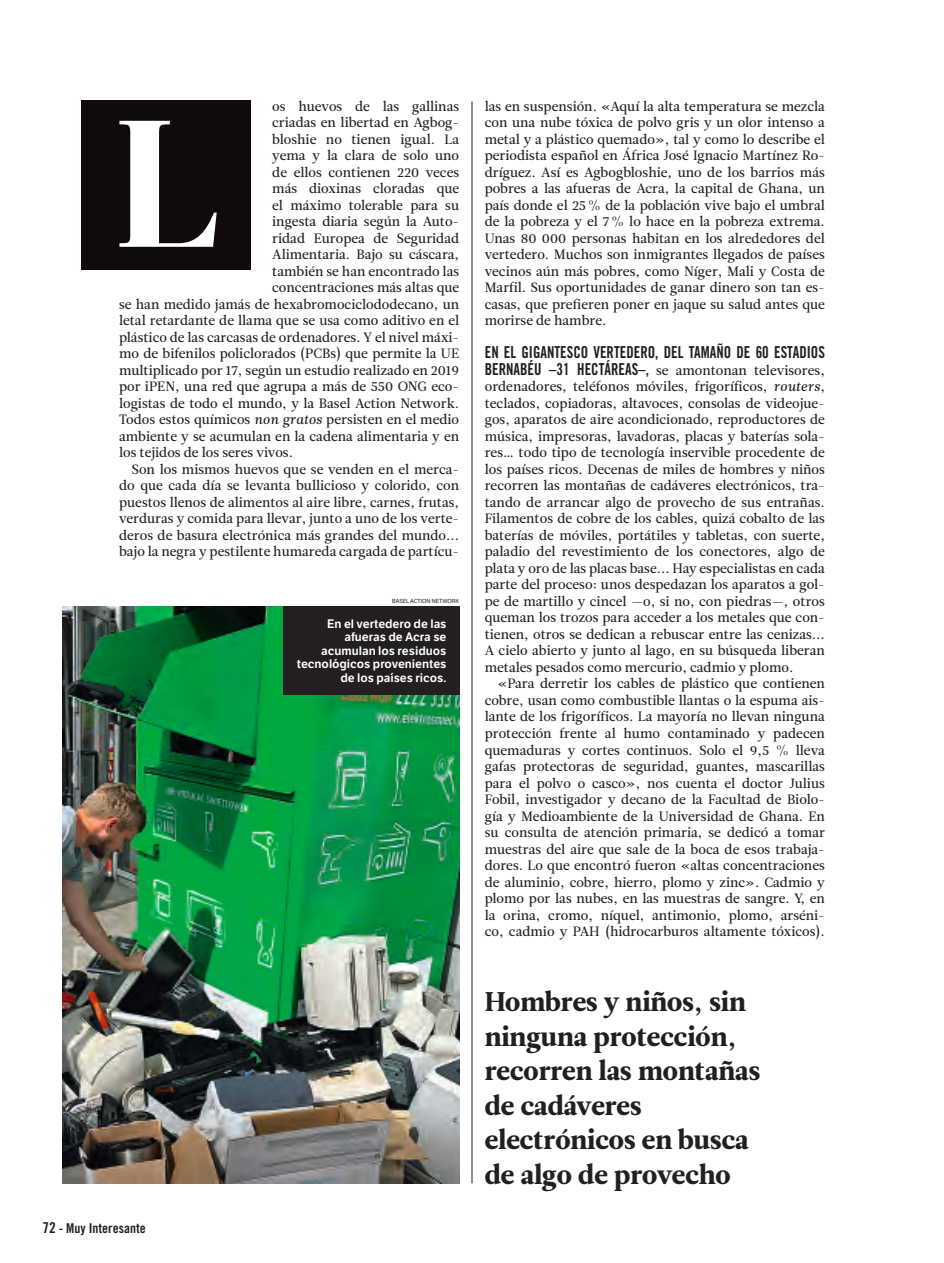
<style>
.page{position:relative;width:944px;height:1263px;background:#fff}
.page>*{position:absolute;margin:0;border:0;box-sizing:border-box;transform-origin:0 0}
.CAPITULAR_2018{font:180px "Leitura Display";color:#fff}
.SUMARIO_ARTÍCULO_201{font:27px/34.5px "Leitura News Roman 4";color:#231f20}
.TEXTO_GENERAL_2018_S{font:16.5px "Trade Gothic Bold Cond Twenty";color:#231f20;scale:.9 1}
.TEXTO_GENERAL_2018_S-2{font:13.5px/16.5px "Leitura News Roman 2";color:#231f20;text-align:justify}
.PIE_BLANCO_2018{font:13.5px "Trade Gothic Bold Cond Twenty";color:#231f20}
.PIE_BLANCO_2018-2{font:600 12px/13.5px "LFT Etica";color:#fff;text-align:right}
.CREDITO_NEGRO_2018{font:5.7px "LFT Etica";color:#231f20}
.s1{font-family:"Leitura News Italic 2"}
.s2{font-size:15px}
.s3{font-family:"Trade Gothic Bold Cond Twenty";font-size:16.5px}
</style>
<div class="page">
<hr style="left:472px;top:101px;width:1px;height:1082px;background:#231f20">
<div style="left:82px;top:101px;width:169px;height:169px;background:#110a0c"></div>
<img style="left:63px;top:606px;width:396px;height:578px">
<div style="left:283px;top:606px;width:176px;height:88px;background:#231f20"></div>
<p class="TEXTO_GENERAL_2018_S-2" style="left:272px;top:98px;width:188px">os huevos de las gallinas</p>
<p class="TEXTO_GENERAL_2018_S-2" style="left:272px;top:115px;width:188px">criadas en libertad en Agbog-</p>
<p class="TEXTO_GENERAL_2018_S-2" style="left:272px;top:131px;width:188px">bloshie no tienen igual. La</p>
<p class="TEXTO_GENERAL_2018_S-2" style="left:272px;top:148px;width:188px">yema y la clara de solo uno</p>
<p class="TEXTO_GENERAL_2018_S-2" style="left:272px;top:164px;width:188px">de ellos contienen 220 veces</p>
<p class="TEXTO_GENERAL_2018_S-2" style="left:272px;top:181px;width:188px">más dioxinas cloradas que</p>
<p class="TEXTO_GENERAL_2018_S-2" style="left:272px;top:197px;width:188px">el máximo tolerable para su</p>
<p class="TEXTO_GENERAL_2018_S-2" style="left:272px;top:214px;width:188px">ingesta diaria según la Auto-</p>
<p class="TEXTO_GENERAL_2018_S-2" style="left:272px;top:230px;width:188px">ridad Europea de Seguridad</p>
<p class="TEXTO_GENERAL_2018_S-2" style="left:272px;top:247px;width:188px">Alimentaria. Bajo su cáscara,</p>
<p class="TEXTO_GENERAL_2018_S-2" style="left:272px;top:263px;width:188px">también se han encontrado las</p>
<p class="TEXTO_GENERAL_2018_S-2" style="left:272px;top:280px;width:188px">concentraciones más altas que</p>
<p class="TEXTO_GENERAL_2018_S-2" style="left:119px;top:296px;width:342px">se han medido jamás de hexabromociclododecano, un</p>
<p class="TEXTO_GENERAL_2018_S-2" style="left:119px;top:313px;width:342px">letal retardante de llama que se usa como aditivo en el</p>
<p class="TEXTO_GENERAL_2018_S-2" style="left:119px;top:329px;width:342px">plástico de las carcasas de ordenadores. Y el nivel máxi-</p>
<p class="TEXTO_GENERAL_2018_S-2" style="left:119px;top:346px;width:342px">mo de bifenilos policlorados (PCBs) que permite la UE</p>
<p class="TEXTO_GENERAL_2018_S-2" style="left:119px;top:362px;width:342px">multiplicado por 17, según un estudio realizado en 2019</p>
<p class="TEXTO_GENERAL_2018_S-2" style="left:119px;top:379px;width:342px">por iPEN, una red que agrupa a más de 550 ONG eco-</p>
<p class="TEXTO_GENERAL_2018_S-2" style="left:119px;top:395px;width:342px">logistas de todo el mundo, y la Basel Action Network.</p>
<p class="TEXTO_GENERAL_2018_S-2" style="left:119px;top:412px;width:342px">Todos estos químicos <span class="s1">non gratos</span> persisten en el medio</p>
<p class="TEXTO_GENERAL_2018_S-2" style="left:119px;top:428px;width:342px">ambiente y se acumulan en la cadena alimentaria y en</p>
<p class="TEXTO_GENERAL_2018_S-2" style="left:119px;top:445px;width:176px">los tejidos de los seres vivos.</p>
<p class="TEXTO_GENERAL_2018_S-2" style="left:119px;top:461px;width:342px;text-indent:13px">Son los mismos huevos que se venden en el merca&shy;do que cada día se levanta bullicioso y colorido, con puestos llenos de alimentos al aire libre, carnes, frutas, verduras y comida para llevar, junto a uno de los verte&shy;deros de basura electrónica más grandes del mundo... bajo la negra y pestilente humareda cargada de partícu-</p>
<p class="CAPITULAR_2018" style="left:114px;top:62px;width:106px">L</p>
<p class="CREDITO_NEGRO_2018" style="left:392px;top:597px;width:69px">BASEL ACTION NETWORK</p>
<p class="PIE_BLANCO_2018-2" style="left:297px;top:617px;width:151px">En el vertedero de las afueras de Acra se acumulan los residuos tecnológicos provenientes de los países ricos.</p>
<p class="PIE_BLANCO_2018" style="left:43px;top:1220px;width:105px"><span class="s2">72</span> - Muy Interesante</p>
<p class="TEXTO_GENERAL_2018_S-2" style="left:485px;top:98px;width:342px">las en suspensión. «Aquí la alta temperatura se mezcla con una nube tóxica de polvo gris y un olor intenso a metal y a plástico quemado», tal y como lo describe el periodista español en África José Ignacio Martínez Ro&shy;dríguez. Así es Agbogbloshie, uno de los barrios más pobres a las afueras de Acra, la capital de Ghana, un país donde el 25% de la población vive bajo el umbral de la pobreza y el 7% lo hace en la pobreza extrema.<br>Unas 80 000 personas habitan en los alrededores del vertedero. Muchos son inmigrantes llegados de países vecinos aún más pobres, como Níger, Mali y Costa de Marfil. Sus oportunidades de ganar dinero son tan es&shy;casas, que prefieren poner en jaque su salud antes que morirse de hambre.</p>
<p class="TEXTO_GENERAL_2018_S" style="left:485px;top:343px;width:379px">EN EL GIGANTESCO VERTEDERO, DEL TAMAÑO DE 60 ESTADIOS</p>
<p class="TEXTO_GENERAL_2018_S-2" style="left:485px;top:362px;width:342px"><span class="s3">BERNABÉU –31 HECTÁREAS–,</span> se amontonan televisores, ordenadores, teléfonos móviles, frigoríficos, <span class="s1">routers</span>, teclados, copiadoras, altavoces, consolas de videojue&shy;gos, aparatos de aire acondicionado, reproductores de música, impresoras, lavadoras, placas y baterías sola&shy;res… todo tipo de tecnología inservible procedente de los países ricos. Decenas de miles de hombres y niños recorren las montañas de cadáveres electrónicos, tra&shy;tando de arrancar algo de provecho de sus entrañas.<br>Filamentos de cobre de los cables, quizá cobalto de las baterías de móviles, portátiles y tabletas, con suerte, paladio del revestimiento de los conectores, algo de plata y oro de las placas base... Hay especialistas en cada parte del proceso: unos despedazan los aparatos a gol&shy;pe de martillo y cincel —o, si no, con piedras—, otros queman los trozos para acceder a los metales que con&shy;tienen, otros se dedican a rebuscar entre las cenizas...<br>A cielo abierto y junto al lago, en su búsqueda liberan metales pesados como mercurio, cadmio y plomo.</p>
<p class="TEXTO_GENERAL_2018_S-2" style="left:485px;top:676px;width:342px;text-indent:13px">«Para derretir los cables de plástico que contienen cobre, usan como combustible llantas o la espuma ais&shy;lante de los frigoríficos. La mayoría no llevan ninguna protección frente al humo contaminado y padecen quemaduras y cortes continuos. Solo el 9,5 % lleva gafas protectoras de seguridad, guantes, mascarillas para el polvo o casco», nos cuenta el doctor Julius Fobil, investigador y decano de la Facultad de Biolo&shy;gía y Medioambiente de la Universidad de Ghana. En su consulta de atención primaria, se dedicó a tomar muestras del aire que sale de la boca de esos trabaja&shy;dores. Lo que encontró fueron «altas concentraciones de aluminio, cobre, hierro, plomo y zinc». Cadmio y plomo por las nubes, en las muestras de sangre. Y, en la orina, cromo, níquel, antimonio, plomo, arséni&shy;co, cadmio y PAH (hidrocarburos altamente tóxicos).</p>
<p class="SUMARIO_ARTÍCULO_201" style="left:485px;top:985px;width:277px">Hombres y niños, sin ninguna protección, recorren las montañas de cadáveres electrónicos en busca de algo de provecho</p>
</div>
